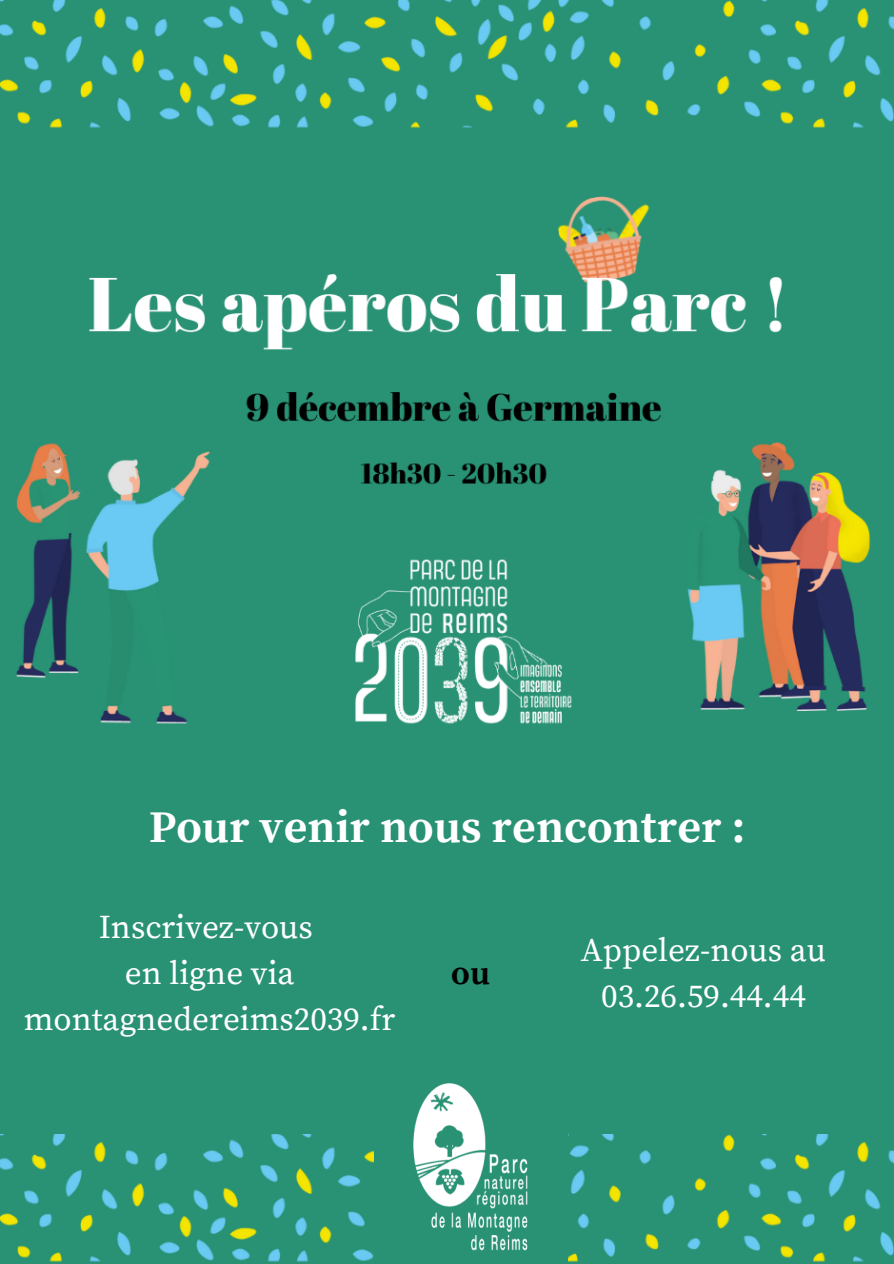
<style>
.page{position:relative;width:894px;height:1264px;background:#fff}
.page>*{position:absolute;margin:0;border:0;box-sizing:border-box;transform-origin:0 0}
.t1{font:700 45px "Source Serif Pro";color:#fff}
.t2{font:33px "Source Serif Pro";color:#fff}
.t3{font:700 33px "Source Serif Pro";color:#000}
</style>
<div class="page">
<div style="left:0;top:749px;width:893px;height:514px;background:#299274"></div>
<img style="left:0;top:1134px;width:893px;height:128px">
<img style="left:0;top:0;width:893px;height:749px">
<div style="left:373px;top:1070px;width:194px;height:193px;background:#299274"></div>
<img style="left:413px;top:1083px;width:115px;height:168px">
<p class="t1" style="left:149px;top:800px;width:597px">Pour venir nous rencontrer :</p>
<p class="t2" style="left:99px;top:907px;width:215px">Inscrivez-vous</p>
<p class="t2" style="left:125px;top:953px;width:171px">en ligne via</p>
<p class="t2" style="left:24px;top:999px;width:373px">montagnedereims2039.fr</p>
<p class="t3" style="left:451px;top:953px;width:40px">ou</p>
<p class="t2" style="left:581px;top:930px;width:246px">Appelez-nous au</p>
<p class="t2" style="left:601px;top:976px;width:206px">03.26.59.44.44</p>
</div>
